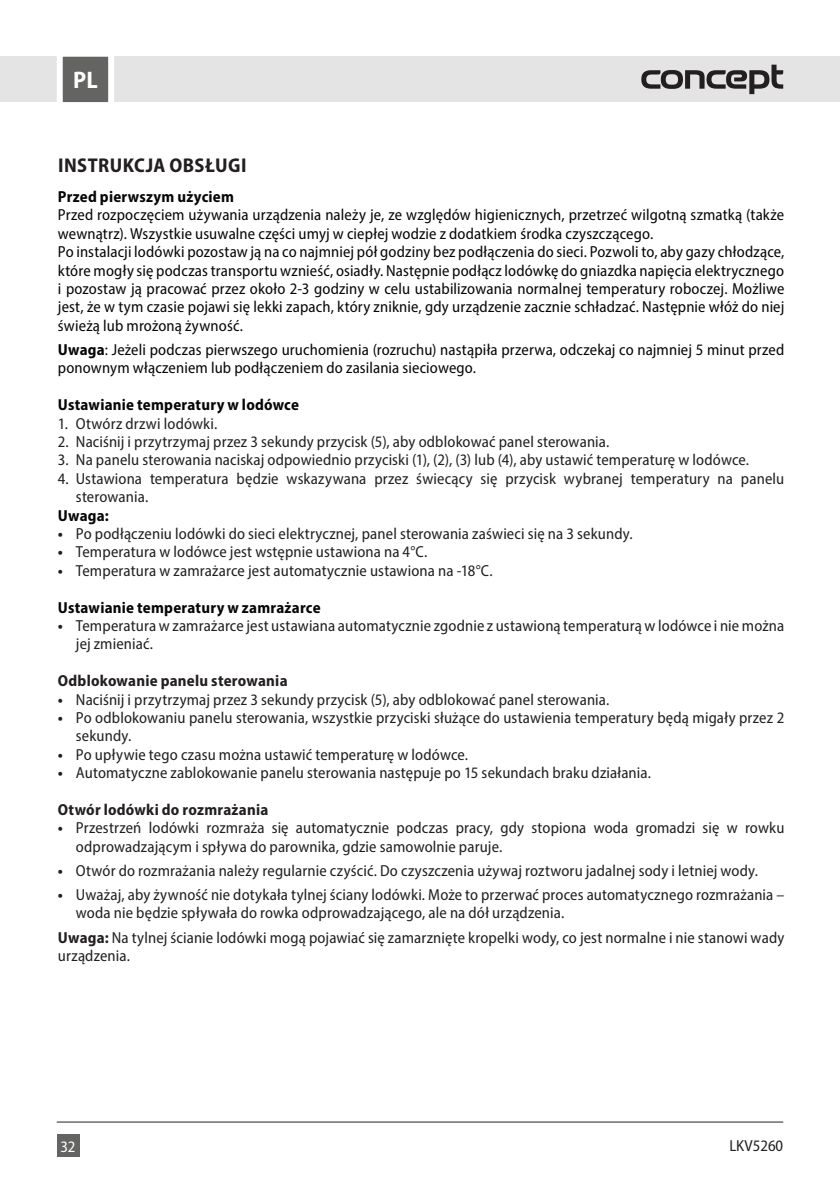
<style>
.page{position:relative;width:840px;height:1191px;background:#fff}
.page>*{position:absolute;margin:0;border:0;box-sizing:border-box;transform-origin:0 0}
.t1{font:700 semi-condensed 24px "Myriad Pro";color:#fff}
.Nadpis_moje_PL{font:700 semi-condensed 20px "Myriad Pro";letter-spacing:.02em;color:#231f20}
.Odrážky-moje_norm{font:semi-condensed 16px/18.4px "Myriad Pro";letter-spacing:.01em;color:#231f20}
.Text{font:semi-condensed 16px/18.4px "Myriad Pro";letter-spacing:.01em;color:#050706}
.Text-2{font:700 semi-condensed 16px "Myriad Pro";letter-spacing:.015em;color:#050706}
.Text-3{font:700 semi-condensed 16px "Myriad Pro";letter-spacing:.015em;color:#231f20}
.Odrážky-moje_norm-2{font:700 semi-condensed 16px "Myriad Pro";letter-spacing:.015em;color:#231f20}
.t2{font:semi-condensed 16px "Myriad Pro";color:#fff}
.s1{font-weight:700}
</style>
<div class="page">
<div style="left:0;top:57px;width:839px;height:45px;background:#e4e4e4"></div>
<div style="left:57px;top:1134px;width:22px;height:23px;background:#646463"></div>
<svg style="left:641px;top:65px;width:141px;height:29px"></svg>
<svg style="left:54px;top:56px;width:63px;height:47px;background:#909090"></svg>
<hr style="left:57px;top:1121px;width:725px;height:1px;background:#231f20">
<h1 class="t1" style="left:73px;top:65px;width:26px">PL</h1>
<p class="Nadpis_moje_PL" style="left:58px;top:153px;width:190px">INSTRUKCJA OBSŁUGI</p>
<p class="Text-2" style="left:58px;top:186px;width:178px">Przed pierwszym użyciem</p>
<p class="Text" style="left:58px;top:205px;width:727px">Przed rozpoczęciem używania urządzenia należy je, ze względów higienicznych, przetrzeć wilgotną szmatką (także wewnątrz). Wszystkie usuwalne części umyj w ciepłej wodzie z dodatkiem środka czyszczącego.</p>
<p class="Text" style="left:58px;top:242px;width:727px;text-align:justify">Po instalacji lodówki pozostaw ją na co najmniej pół godziny bez podłączenia do sieci. Pozwoli to, aby gazy chłodzące, które mogły się podczas transportu wznieść, osiadły. Następnie podłącz lodówkę do gniazdka napięcia elektrycznego i pozostaw ją pracować przez około 2-3 godziny w celu ustabilizowania normalnej temperatury roboczej. Możliwe jest, że w tym czasie pojawi się lekki zapach, który zniknie, gdy urządzenie zacznie schładzać. Następnie włóż do niej świeżą lub mrożoną żywność.</p>
<p class="Text" style="left:58px;top:340px;width:727px"><span class="s1">Uwaga</span>: Jeżeli podczas pierwszego uruchomienia (rozruchu) nastąpiła przerwa, odczekaj co najmniej 5 minut przed ponownym włączeniem lub podłączeniem do zasilania sieciowego.</p>
<p class="Text-2" style="left:58px;top:394px;width:242px">Ustawianie temperatury w lodówce</p>
<p class="Odrážky-moje_norm" style="left:58px;top:414px;width:161px">1. Otwórz drzwi lodówki.</p>
<p class="Odrážky-moje_norm" style="left:58px;top:432px;width:552px">2. Naciśnij i przytrzymaj przez 3 sekundy przycisk (5), aby odblokować panel sterowania.</p>
<p class="Odrážky-moje_norm" style="left:58px;top:450px;width:692px">3. Na panelu sterowania naciskaj odpowiednio przyciski (1), (2), (3) lub (4), aby ustawić temperaturę w lodówce.</p>
<p class="Odrážky-moje_norm" style="left:76px;top:469px;width:709px;text-indent:-18px">4. Ustawiona temperatura będzie wskazywana przez świecący się przycisk wybranej temperatury na panelu sterowania.</p>
<p class="Text-2" style="left:58px;top:505px;width:52px">Uwaga:</p>
<p class="Odrážky-moje_norm" style="left:58px;top:524px;width:576px"><span class="s1">•</span> Po podłączeniu lodówki do sieci elektrycznej, panel sterowania zaświeci się na 3 sekundy.</p>
<p class="Odrážky-moje_norm" style="left:58px;top:542px;width:371px"><span class="s1">•</span> Temperatura w lodówce jest wstępnie ustawiona na 4°C.</p>
<p class="Odrážky-moje_norm" style="left:58px;top:561px;width:436px"><span class="s1">•</span> Temperatura w zamrażarce jest automatycznie ustawiona na -18°C.</p>
<p class="Text-2" style="left:58px;top:597px;width:264px">Ustawianie temperatury w zamrażarce</p>
<p class="Odrážky-moje_norm" style="left:76px;top:616px;width:709px;text-indent:-18px"><span class="s1">•</span> Temperatura w zamrażarce jest ustawiana automatycznie zgodnie z ustawioną temperaturą w lodówce i nie można jej zmieniać.</p>
<p class="Text-3" style="left:58px;top:670px;width:231px">Odblokowanie panelu sterowania</p>
<p class="Odrážky-moje_norm" style="left:58px;top:690px;width:552px"><span class="s1">•</span> Naciśnij i przytrzymaj przez 3 sekundy przycisk (5), aby odblokować panel sterowania.</p>
<p class="Odrážky-moje_norm" style="left:76px;top:708px;width:709px;text-indent:-18px"><span class="s1">•</span> Po odblokowaniu panelu sterowania, wszystkie przyciski służące do ustawienia temperatury będą migały przez 2 sekundy.</p>
<p class="Odrážky-moje_norm" style="left:58px;top:745px;width:411px"><span class="s1">•</span> Po upływie tego czasu można ustawić temperaturę w lodówce.</p>
<p class="Odrážky-moje_norm" style="left:58px;top:763px;width:594px"><span class="s1">•</span> Automatyczne zablokowanie panelu sterowania następuje po 15 sekundach braku działania.</p>
<p class="Odrážky-moje_norm-2" style="left:58px;top:799px;width:212px">Otwór lodówki do rozmrażania</p>
<p class="Odrážky-moje_norm" style="left:76px;top:818px;width:709px;text-indent:-18px"><span class="s1">•</span> Przestrzeń lodówki rozmraża się automatycznie podczas pracy, gdy stopiona woda gromadzi się w rowku odprowadzającym i spływa do parownika, gdzie samowolnie paruje.</p>
<p class="Odrážky-moje_norm" style="left:58px;top:861px;width:701px"><span class="s1">•</span> Otwór do rozmrażania należy regularnie czyścić. Do czyszczenia używaj roztworu jadalnej sody i letniej wody.</p>
<p class="Odrážky-moje_norm" style="left:76px;top:885px;width:709px;text-indent:-18px"><span class="s1">•</span> Uważaj, aby żywność nie dotykała tylnej ściany lodówki. Może to przerwać proces automatycznego rozmrażania – woda nie będzie spływała do rowka odprowadzającego, ale na dół urządzenia.</p>
<p class="Odrážky-moje_norm" style="left:58px;top:927px;width:727px"><span class="s1">Uwaga:</span> Na tylnej ścianie lodówki mogą pojawiać się zamarznięte kropelki wody, co jest normalne i nie stanowi wady urządzenia.</p>
<p class="t2" style="left:61px;top:1136px;width:16px">32</p>
<p class="Odrážky-moje_norm" style="left:729px;top:1135px;width:55px">LKV5260</p>
</div>
